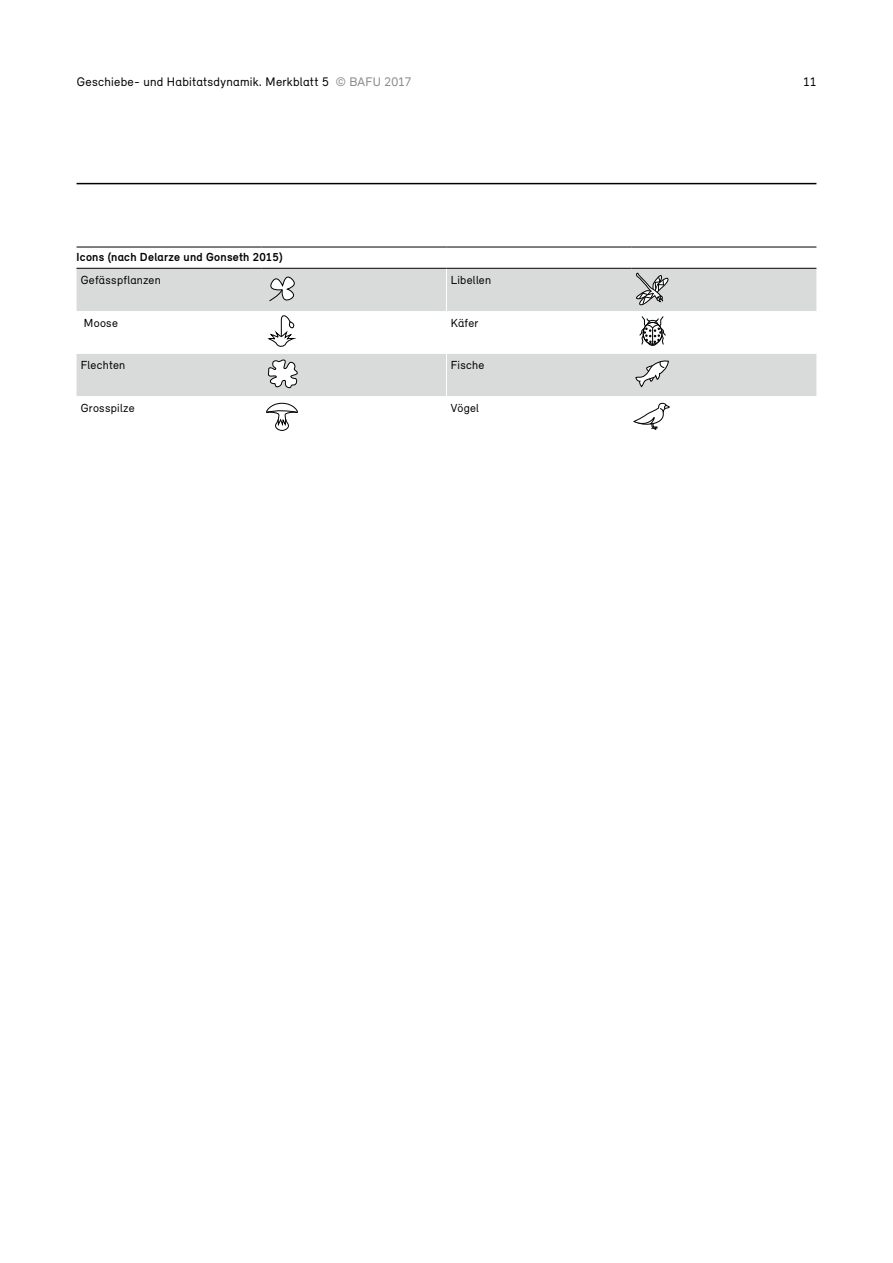
<style>
.page{position:relative;width:893px;height:1263px;background:#fff}
.page>*{position:absolute;margin:0;border:0;box-sizing:border-box;transform-origin:0 0}
.t1{font:12.75px "Relevant";letter-spacing:.02em;color:#000}
._11_Grundtext_links{font:12px "Relevant";letter-spacing:.025em;color:#000}
._11_Tabellenkopf{font:700 12px "Relevant";letter-spacing:.02em;color:#000}
.s1{color:#868786}
</style>
<div class="page">
<hr style="left:77px;top:183px;width:739px;height:1px;background:#000">
<div style="left:77px;top:269px;width:739px;height:42px;background:#d9dada"></div>
<svg style="left:77px;top:338px;width:739px;height:58px;fill:#d9dada"></svg>
<hr style="left:77px;top:247px;width:184px;height:1px;background:#000">
<hr style="left:261px;top:247px;width:185px;height:1px;background:#000">
<hr style="left:446px;top:247px;width:185px;height:1px;background:#000">
<hr style="left:631px;top:247px;width:185px;height:1px;background:#000">
<hr style="left:446px;top:269px;width:1px;height:42px;background:#fff">
<hr style="left:77px;top:268px;width:184px;height:1px;background:#000">
<hr style="left:261px;top:268px;width:185px;height:1px;background:#000">
<hr style="left:446px;top:268px;width:185px;height:1px;background:#000">
<hr style="left:631px;top:268px;width:185px;height:1px;background:#000">
<hr style="left:446px;top:311px;width:1px;height:43px;background:#fff">
<hr style="left:446px;top:354px;width:1px;height:42px;background:#fff">
<svg style="left:266px;top:273px;width:32px;height:32px"></svg>
<svg style="left:635px;top:272px;width:34px;height:34px"></svg>
<svg style="left:268px;top:315px;width:27px;height:34px"></svg>
<div style="left:648px;top:337px;width:10px;height:9px;border:1px solid #000;border-radius:50%"></div>
<svg style="left:638px;top:316px;width:29px;height:29px"></svg>
<svg style="left:267px;top:359px;width:32px;height:30px"></svg>
<svg style="left:635px;top:360px;width:34px;height:28px"></svg>
<svg style="left:266px;top:402px;width:32px;height:29px"></svg>
<svg style="left:633px;top:402px;width:37px;height:28px"></svg>
<p class="t1" style="left:77px;top:74px;width:336px">Geschiebe- und Habitatsdynamik. Merkblatt 5 <span class="s1">© BAFU 2017</span></p>
<p class="t1" style="left:803px;top:74px;width:15px">11</p>
<p class="_11_Tabellenkopf" style="left:77px;top:250px;width:208px">Icons (nach Delarze und Gonseth 2015)</p>
<p class="_11_Grundtext_links" style="left:81px;top:273px;width:82px">Gefässpflanzen</p>
<p class="_11_Grundtext_links" style="left:451px;top:273px;width:42px">Libellen</p>
<p class="_11_Grundtext_links" style="left:84px;top:315px;width:35px">Moose</p>
<p class="_11_Grundtext_links" style="left:451px;top:315px;width:29px">Käfer</p>
<p class="_11_Grundtext_links" style="left:81px;top:358px;width:46px">Flechten</p>
<p class="_11_Grundtext_links" style="left:451px;top:358px;width:35px">Fische</p>
<p class="_11_Grundtext_links" style="left:81px;top:400px;width:55px">Grosspilze</p>
<p class="_11_Grundtext_links" style="left:451px;top:400px;width:30px">Vögel</p>
</div>
